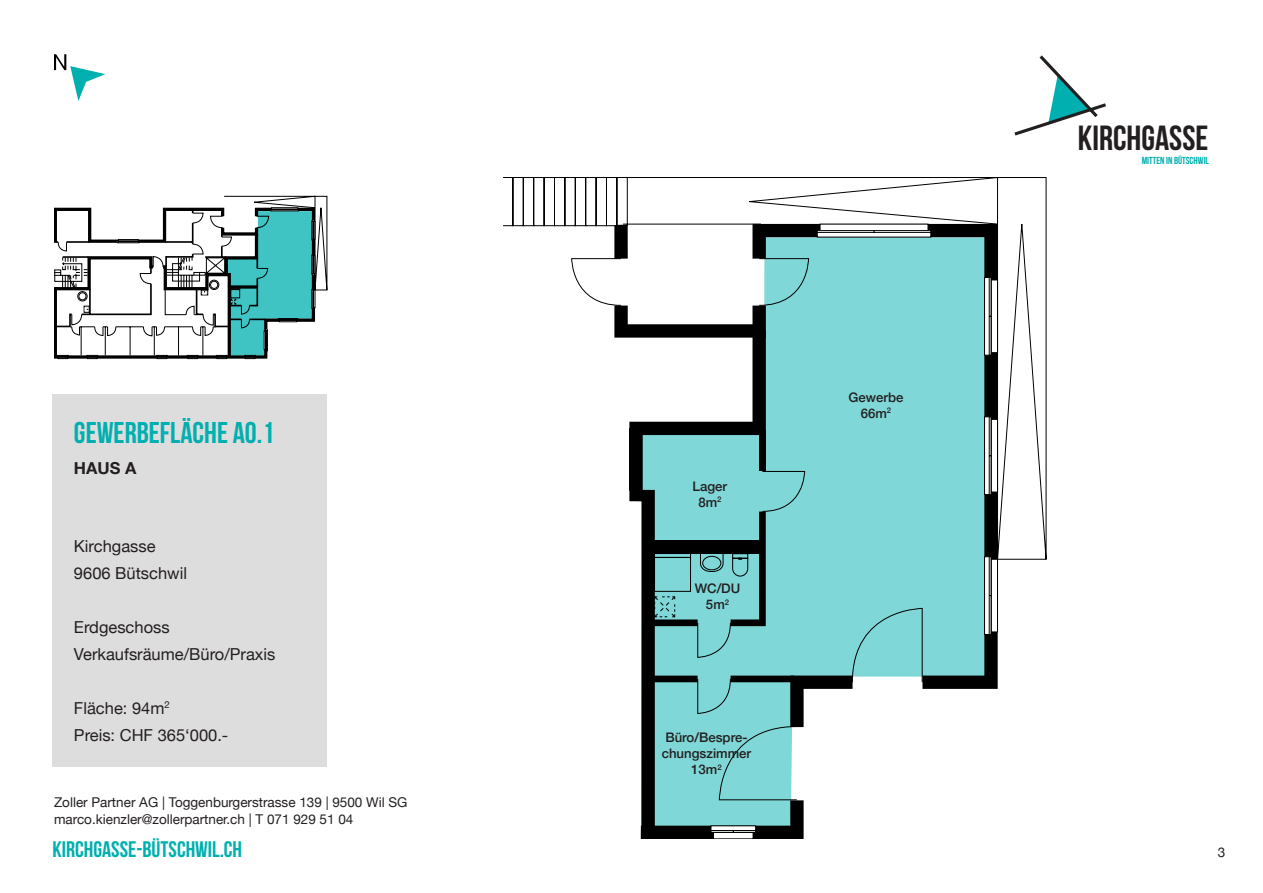
<style>
.page{position:relative;width:1263px;height:893px;background:#fff}
.page>*{position:absolute;margin:0;border:0;box-sizing:border-box;transform-origin:0 0}
.t1{font:700 34.95px "Bebas Neue";color:#231f20}
.t2{font:30px "Bebas Neue";color:#00afaf}
.t3{font:700 22.5px "Bebas Neue";color:#00afaf}
.t4{font:16.5px/27px "Helvetica Neue";color:#231f20}
.t5{font:700 16.5px "Helvetica Neue";color:#231f20}
.t6{font:13.5px/16.5px "Helvetica Neue";color:#231f20}
.t7{font:500 13.2px/15.9px "Helvetica Neue";color:#231f20;text-align:center}
.t8{font:700 10.2px "Bebas Neue";color:#00afaf}
</style>
<div class="page">
<div style="left:52px;top:394px;width:275px;height:373px;background:#dedddd"></div>
<svg style="left:1014px;top:55px;width:92px;height:81px"></svg>
<svg style="left:504px;top:177px;width:123px;height:50px"></svg>
<svg style="left:922px;top:560px;width:76px;height:129px;fill:#80d7d7"></svg>
<div style="left:991px;top:559px;width:7px;height:73px;background:#fff;border:1px solid #000"></div>
<svg style="left:984px;top:560px;width:5px;height:75px"></svg>
<svg style="left:571px;top:258px;width:351px;height:431px"></svg>
<svg style="left:627px;top:177px;width:419px;height:383px"></svg>
<svg style="left:614px;top:225px;width:14px;height:34px"></svg>
<svg style="left:614px;top:306px;width:238px;height:533px"></svg>
<svg style="left:54px;top:196px;width:273px;height:164px"></svg>
<svg style="left:54px;top:54px;width:51px;height:47px"></svg>
<h2 class="t2" style="left:74px;top:416px;width:202px">GEWERBEFLÄCHE A0.1</h2>
<p class="t5" style="left:74px;top:455px;width:64px">HAUS A</p>
<p class="t4" style="left:74px;top:533px;width:115px">Kirchgasse<br>9606 Bütschwil</p>
<p class="t4" style="left:74px;top:614px;width:203px">Erdgeschoss<br>Verkaufsräume/Büro/Praxis</p>
<p class="t4" style="left:74px;top:695px;width:156px">Fläche: 94m<sup>2<br></sup>Preis: CHF 365‘000.-</p>
<p class="t6" style="left:54px;top:795px;width:355px">Zoller Partner AG | Toggenburgerstrasse 139 | 9500 Wil SG marco.kienzler@zollerpartner.ch | T 071 929 51 04</p>
<h3 class="t3" style="left:52px;top:837px;width:191px">KIRCHGASSE-BÜTSCHWIL.CH</h3>
<p class="t7" style="left:692px;top:477px;width:36px">Lager<br>8m<sup>2</sup></p>
<p class="t7" style="left:695px;top:579px;width:47px">WC/DU<br>5m<sup>2</sup></p>
<p class="t7" style="left:662px;top:728px;width:91px">Büro/Bespre&shy;chungszimmer<br>13m<sup>2</sup></p>
<p class="t7" style="left:848px;top:388px;width:57px">Gewerbe<br>66m<sup>2</sup></p>
<h1 class="t1" style="left:1078px;top:119px;width:132px">KIRCHGASSE</h1>
<p class="t8" style="left:1142px;top:155px;width:69px">MITTEN IN BÜTSCHWIL</p>
<p class="t6" style="left:1218px;top:845px;width:9px">3</p>
</div>
